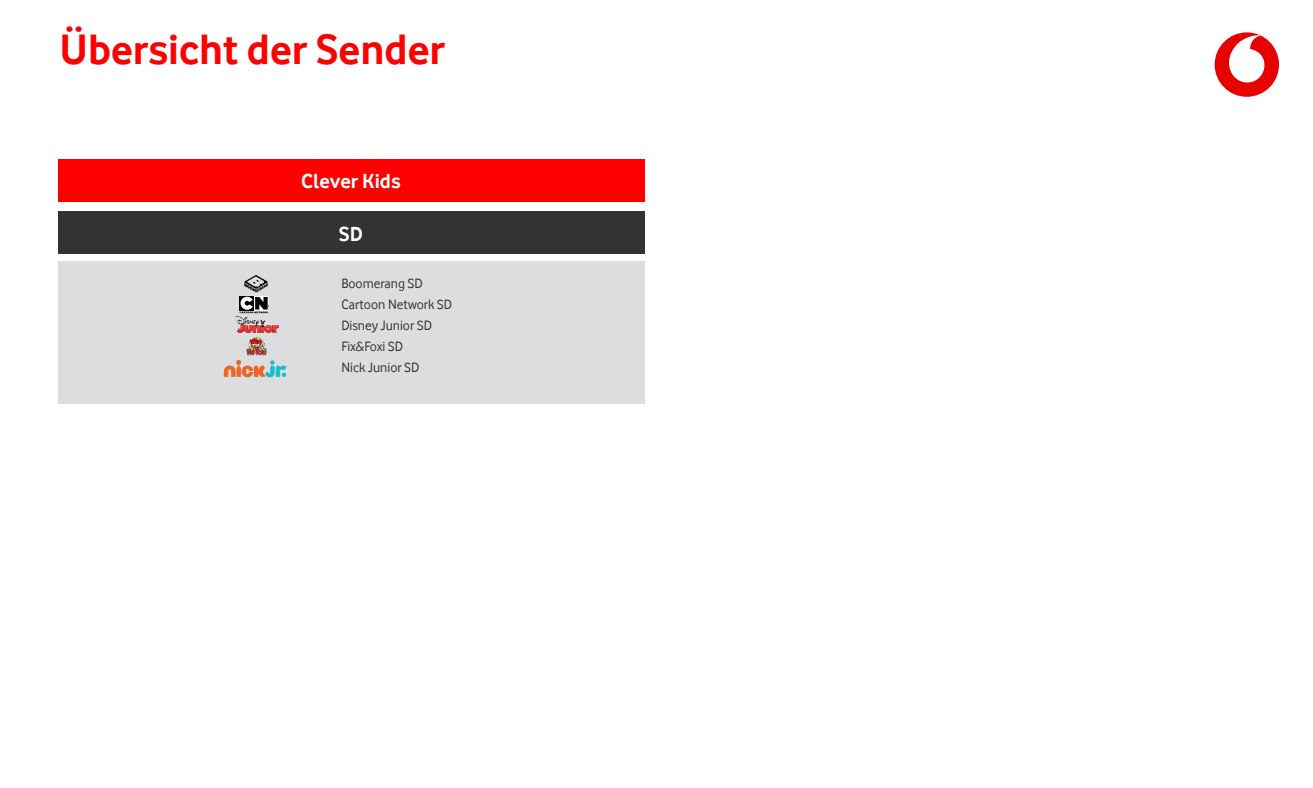
<style>
.page{position:relative;width:1313px;height:788px;background:#fff}
.page>*{position:absolute;margin:0;border:0;box-sizing:border-box;transform-origin:0 0}
.t1{font:700 43.75px "Vodafone Rg";color:#f00}
.t2{font:700 21px "Vodafone Rg";color:#fff}
.t3{font:14px/21px "Vodafone Rg";color:#333}
</style>
<div class="page">
<div style="left:58px;top:212px;width:586px;height:42px;background:#333"></div>
<div style="left:58px;top:261px;width:586px;height:142px;background:#dcdddf"></div>
<div style="left:58px;top:159px;width:586px;height:42px;background:#f00"></div>
<div style="left:1214px;top:32px;width:65px;height:65px;background:#e60000;border-radius:50%"></div>
<svg style="left:1229px;top:35px;width:35px;height:48px"></svg>
<img style="left:246px;top:338px;width:21px;height:17px">
<img style="left:236px;top:317px;width:43px;height:16px">
<svg style="left:224px;top:360px;width:64px;height:17px"></svg>
<div style="left:239px;top:296px;width:15px;height:14px;background:#050504"></div>
<svg style="left:240px;top:275px;width:29px;height:39px"></svg>
<h1 class="t1" style="left:60px;top:24px;width:387px">Übersicht der Sender</h1>
<h2 class="t2" style="left:301px;top:169px;width:101px">Clever Kids</h2>
<h2 class="t2" style="left:339px;top:222px;width:26px">SD</h2>
<p class="t3" style="left:341px;top:272px;width:112px">Boomerang SD<br>Cartoon Network SD<br>Disney Junior SD<br>Fix&amp;Foxi SD<br>Nick Junior SD</p>
</div>
